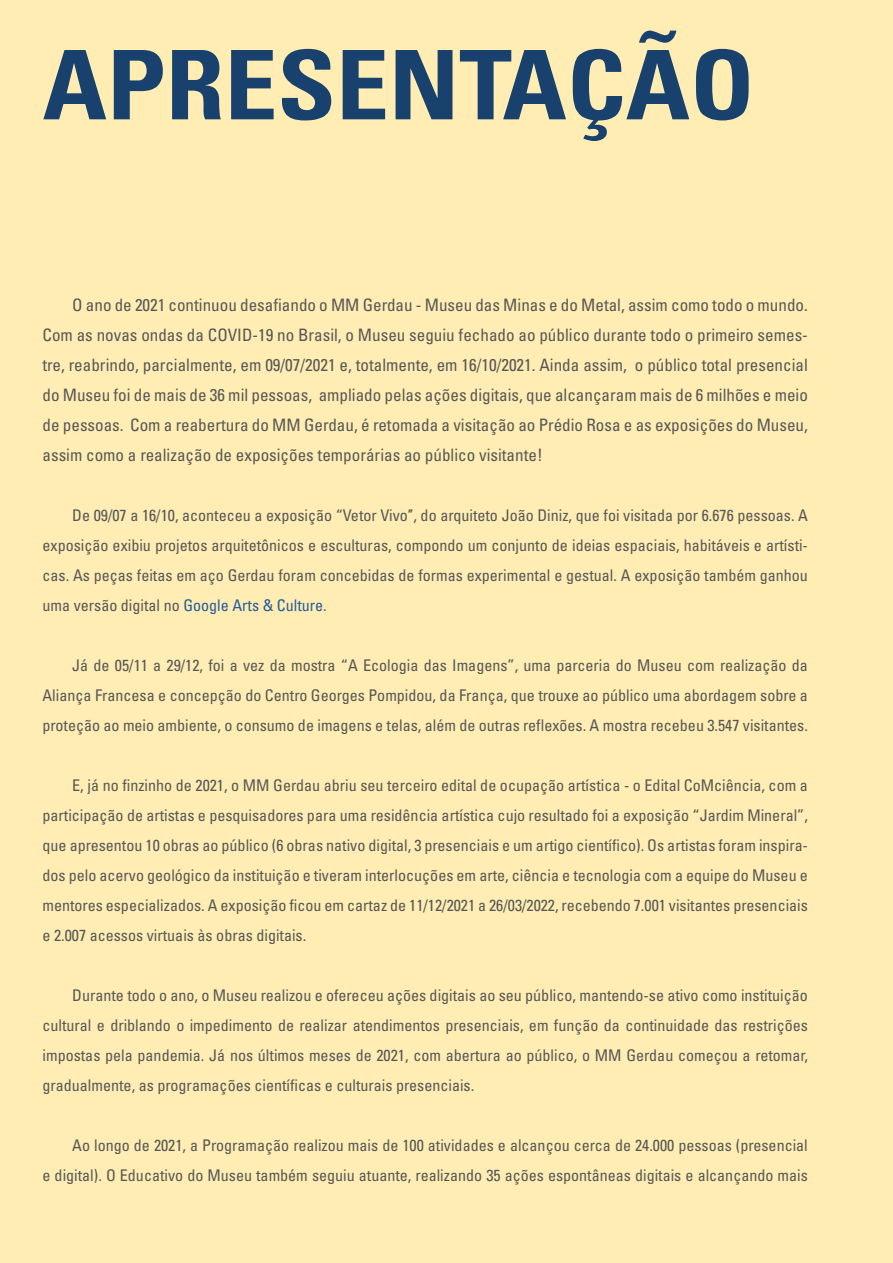
<style>
.page{position:relative;width:893px;height:1263px;background:#ffedb3}
.page>*{position:absolute;margin:0;border:0;box-sizing:border-box;transform-origin:0 0}
.t1{font:96px "Univers LT 67 Bd Cn";color:#18416d;scale:1.1 1}
.t2{font:17.1px/30px "Univers LT 57 Cn";color:#575756;text-align:justify}
.t3{font:16.05px/30px "Univers LT 57 Cn";color:#575756;text-align:justify}
.s1{color:#275b9b}
</style>
<div class="page">
<h1 class="t1" style="left:43px;top:26px;width:649px">APRESENTAÇÃO</h1>
<p class="t2" style="left:43px;top:290px;width:767px;text-indent:30px">O ano de 2021 continuou desafiando o MM Gerdau - Museu das Minas e do Metal, assim como todo o mundo.<br>Com as novas ondas da COVID-19 no Brasil, o Museu seguiu fechado ao público durante todo o primeiro semes&shy;tre, reabrindo, parcialmente, em 09/07/2021 e, totalmente, em 16/10/2021. Ainda assim, o público total presencial do Museu foi de mais de 36 mil pessoas, ampliado pelas ações digitais, que alcançaram mais de 6 milhões e meio de pessoas. Com a reabertura do MM Gerdau, é retomada a visitação ao Prédio Rosa e as exposições do Museu, assim como a realização de exposições temporárias ao público visitante!</p>
<p class="t3" style="left:43px;top:500px;width:767px;text-indent:30px">De 09/07 a 16/10, aconteceu a exposição “Vetor Vivo’’, do arquiteto João Diniz, que foi visitada por 6.676 pessoas. A exposição exibiu projetos arquitetônicos e esculturas, compondo um conjunto de ideias espaciais, habitáveis e artísti&shy;cas. As peças feitas em aço Gerdau foram concebidas de formas experimental e gestual. A exposição também ganhou uma versão digital no <span class="s1">Google Arts &amp; Culture</span>.</p>
<p class="t3" style="left:43px;top:650px;width:767px;text-indent:30px">Já de 05/11 a 29/12, foi a vez da mostra “A Ecologia das Imagens”, uma parceria do Museu com realização da Aliança Francesa e concepção do Centro Georges Pompidou, da França, que trouxe ao público uma abordagem sobre a proteção ao meio ambiente, o consumo de imagens e telas, além de outras reflexões. A mostra recebeu 3.547 visitantes.</p>
<p class="t3" style="left:43px;top:770px;width:767px;text-indent:30px">E, já no finzinho de 2021, o MM Gerdau abriu seu terceiro edital de ocupação artística - o Edital CoMciência, com a participação de artistas e pesquisadores para uma residência artística cujo resultado foi a exposição “Jardim Mineral”, que apresentou 10 obras ao público (6 obras nativo digital, 3 presenciais e um artigo científico). Os artistas foram inspira&shy;dos pelo acervo geológico da instituição e tiveram interlocuções em arte, ciência e tecnologia com a equipe do Museu e mentores especializados. A exposição ficou em cartaz de 11/12/2021 a 26/03/2022, recebendo 7.001 visitantes presenciais e 2.007 acessos virtuais às obras digitais.</p>
<p class="t3" style="left:43px;top:980px;width:767px;text-indent:30px">Durante todo o ano, o Museu realizou e ofereceu ações digitais ao seu público, mantendo-se ativo como instituição cultural e driblando o impedimento de realizar atendimentos presenciais, em função da continuidade das restrições impostas pela pandemia. Já nos últimos meses de 2021, com abertura ao público, o MM Gerdau começou a retomar, gradualmente, as programações científicas e culturais presenciais.</p>
<p class="t3" style="left:43px;top:1130px;width:767px;text-align:right">Ao longo de 2021, a Programação realizou mais de 100 atividades e alcançou cerca de 24.000 pessoas (presencial<br>e digital). O Educativo do Museu também seguiu atuante, realizando 35 ações espontâneas digitais e alcançando mais</p>
</div>
